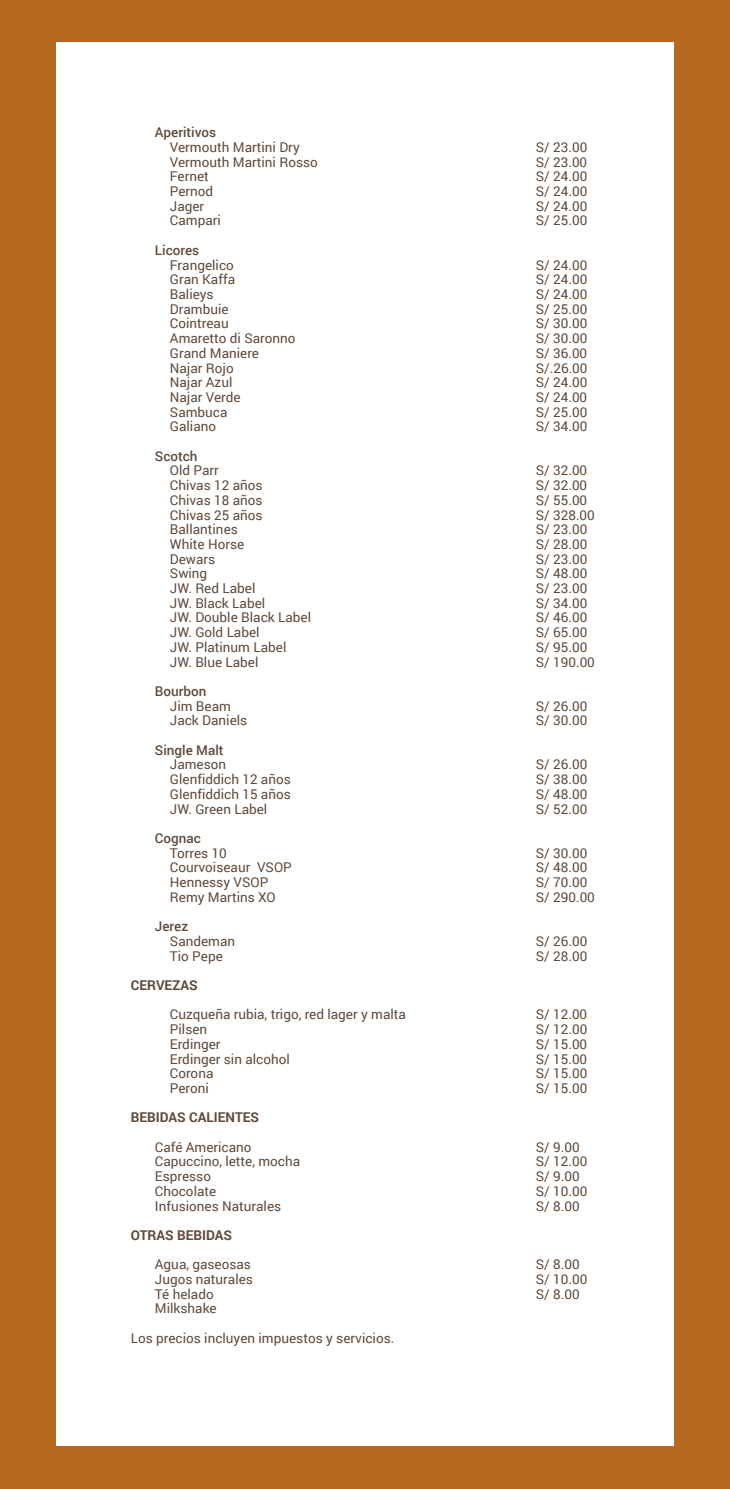
<style>
.page{position:relative;width:730px;height:1489px;background:#fff}
.page>*{position:absolute;margin:0;border:0;box-sizing:border-box;transform-origin:0 0}
.t1{font:13.5px/29.4px "Roboto";color:#5f4a3b}
.t2{font:500 13.5px "Roboto";color:#5f4a3b}
.t3{font:700 13.5px "Roboto";color:#5f4a3b}
</style>
<div class="page">
<div style="left:0;top:0;width:729px;height:1489px;background:#b56a1f"></div>
<div style="left:56px;top:42px;width:617px;height:1404px;background:#fff"></div>
<p class="t2" style="left:155px;top:123px;width:63px">Aperitivos</p>
<p class="t1" style="left:170px;top:132px;width:131px">Vermouth Martini Dry</p>
<p class="t1" style="left:535px;top:132px;width:53px">S/ 23.00</p>
<p class="t1" style="left:170px;top:147px;width:149px">Vermouth Martini Rosso</p>
<p class="t1" style="left:535px;top:147px;width:53px">S/ 23.00</p>
<p class="t1" style="left:170px;top:161px;width:40px">Fernet</p>
<p class="t1" style="left:535px;top:161px;width:53px">S/ 24.00</p>
<p class="t1" style="left:170px;top:176px;width:45px">Pernod</p>
<p class="t1" style="left:535px;top:176px;width:53px">S/ 24.00</p>
<p class="t1" style="left:170px;top:191px;width:36px">Jager</p>
<p class="t1" style="left:535px;top:191px;width:53px">S/ 24.00</p>
<p class="t1" style="left:170px;top:205px;width:52px">Campari</p>
<p class="t1" style="left:535px;top:205px;width:53px">S/ 25.00</p>
<p class="t2" style="left:155px;top:241px;width:46px">Licores</p>
<p class="t1" style="left:170px;top:250px;width:65px">Frangelico</p>
<p class="t1" style="left:535px;top:250px;width:53px">S/ 24.00</p>
<p class="t1" style="left:170px;top:264px;width:67px">Gran Kaffa</p>
<p class="t1" style="left:535px;top:264px;width:53px">S/ 24.00</p>
<p class="t1" style="left:170px;top:279px;width:45px">Balieys</p>
<p class="t1" style="left:535px;top:279px;width:53px">S/ 24.00</p>
<p class="t1" style="left:170px;top:294px;width:60px">Drambuie</p>
<p class="t1" style="left:535px;top:294px;width:53px">S/ 25.00</p>
<p class="t1" style="left:170px;top:308px;width:60px">Cointreau</p>
<p class="t1" style="left:535px;top:308px;width:53px">S/ 30.00</p>
<p class="t1" style="left:170px;top:323px;width:127px">Amaretto di Saronno</p>
<p class="t1" style="left:535px;top:323px;width:53px">S/ 30.00</p>
<p class="t1" style="left:170px;top:338px;width:91px">Grand Maniere</p>
<p class="t1" style="left:535px;top:338px;width:53px">S/ 36.00</p>
<p class="t1" style="left:170px;top:352px;width:65px">Najar Rojo</p>
<p class="t1" style="left:535px;top:352px;width:53px">S/.26.00</p>
<p class="t1" style="left:170px;top:367px;width:64px">Najar Azul</p>
<p class="t1" style="left:535px;top:367px;width:53px">S/ 24.00</p>
<p class="t1" style="left:170px;top:382px;width:72px">Najar Verde</p>
<p class="t1" style="left:535px;top:382px;width:53px">S/ 24.00</p>
<p class="t1" style="left:170px;top:397px;width:59px">Sambuca</p>
<p class="t1" style="left:535px;top:397px;width:53px">S/ 25.00</p>
<p class="t1" style="left:170px;top:411px;width:48px">Galiano</p>
<p class="t1" style="left:535px;top:411px;width:53px">S/ 34.00</p>
<p class="t2" style="left:155px;top:446px;width:44px">Scotch</p>
<p class="t1" style="left:170px;top:455px;width:50px">Old Parr</p>
<p class="t1" style="left:535px;top:455px;width:53px">S/ 32.00</p>
<p class="t1" style="left:170px;top:470px;width:94px">Chivas 12 años</p>
<p class="t1" style="left:535px;top:470px;width:53px">S/ 32.00</p>
<p class="t1" style="left:170px;top:485px;width:94px">Chivas 18 años</p>
<p class="t1" style="left:535px;top:485px;width:53px">S/ 55.00</p>
<p class="t1" style="left:170px;top:499px;width:94px">Chivas 25 años</p>
<p class="t1" style="left:535px;top:499px;width:60px">S/ 328.00</p>
<p class="t1" style="left:170px;top:514px;width:69px">Ballantines</p>
<p class="t1" style="left:535px;top:514px;width:53px">S/ 23.00</p>
<p class="t1" style="left:170px;top:529px;width:76px">White Horse</p>
<p class="t1" style="left:535px;top:529px;width:53px">S/ 28.00</p>
<p class="t1" style="left:170px;top:544px;width:47px">Dewars</p>
<p class="t1" style="left:535px;top:544px;width:53px">S/ 23.00</p>
<p class="t1" style="left:170px;top:558px;width:39px">Swing</p>
<p class="t1" style="left:535px;top:558px;width:53px">S/ 48.00</p>
<p class="t1" style="left:170px;top:573px;width:87px">JW. Red Label</p>
<p class="t1" style="left:535px;top:573px;width:53px">S/ 23.00</p>
<p class="t1" style="left:170px;top:588px;width:97px">JW. Black Label</p>
<p class="t1" style="left:535px;top:588px;width:53px">S/ 34.00</p>
<p class="t1" style="left:170px;top:602px;width:143px">JW. Double Black Label</p>
<p class="t1" style="left:535px;top:602px;width:53px">S/ 46.00</p>
<p class="t1" style="left:170px;top:617px;width:91px">JW. Gold Label</p>
<p class="t1" style="left:535px;top:617px;width:53px">S/ 65.00</p>
<p class="t1" style="left:170px;top:632px;width:118px">JW. Platinum Label</p>
<p class="t1" style="left:535px;top:632px;width:53px">S/ 95.00</p>
<p class="t1" style="left:170px;top:646px;width:90px">JW. Blue Label</p>
<p class="t1" style="left:535px;top:646px;width:61px">S/ 190.00</p>
<p class="t2" style="left:155px;top:682px;width:53px">Bourbon</p>
<p class="t1" style="left:170px;top:691px;width:62px">Jim Beam</p>
<p class="t1" style="left:535px;top:691px;width:53px">S/ 26.00</p>
<p class="t1" style="left:170px;top:705px;width:79px">Jack Daniels</p>
<p class="t1" style="left:535px;top:705px;width:53px">S/ 30.00</p>
<p class="t2" style="left:155px;top:740px;width:70px">Single Malt</p>
<p class="t1" style="left:170px;top:749px;width:58px">Jameson</p>
<p class="t1" style="left:535px;top:749px;width:53px">S/ 26.00</p>
<p class="t1" style="left:170px;top:764px;width:122px">Glenfiddich 12 años</p>
<p class="t1" style="left:535px;top:764px;width:53px">S/ 38.00</p>
<p class="t1" style="left:170px;top:779px;width:122px">Glenfiddich 15 años</p>
<p class="t1" style="left:535px;top:779px;width:53px">S/ 48.00</p>
<p class="t1" style="left:170px;top:794px;width:99px">JW. Green Label</p>
<p class="t1" style="left:535px;top:794px;width:53px">S/ 52.00</p>
<p class="t2" style="left:155px;top:829px;width:47px">Cognac</p>
<p class="t1" style="left:170px;top:838px;width:58px">Torres 10</p>
<p class="t1" style="left:535px;top:838px;width:53px">S/ 30.00</p>
<p class="t1" style="left:170px;top:852px;width:123px">Courvoiseaur VSOP</p>
<p class="t1" style="left:535px;top:852px;width:53px">S/ 48.00</p>
<p class="t1" style="left:170px;top:867px;width:100px">Hennessy VSOP</p>
<p class="t1" style="left:535px;top:867px;width:53px">S/ 70.00</p>
<p class="t1" style="left:170px;top:882px;width:107px">Remy Martins XO</p>
<p class="t1" style="left:535px;top:882px;width:61px">S/ 290.00</p>
<p class="t2" style="left:155px;top:917px;width:35px">Jerez</p>
<p class="t1" style="left:170px;top:926px;width:67px">Sandeman</p>
<p class="t1" style="left:535px;top:926px;width:53px">S/ 26.00</p>
<p class="t1" style="left:170px;top:941px;width:54px">Tio Pepe</p>
<p class="t1" style="left:535px;top:941px;width:53px">S/ 28.00</p>
<p class="t3" style="left:131px;top:976px;width:68px">CERVEZAS</p>
<p class="t1" style="left:170px;top:999px;width:237px">Cuzqueña rubia, trigo, red lager y malta</p>
<p class="t1" style="left:535px;top:999px;width:53px">S/ 12.00</p>
<p class="t1" style="left:170px;top:1014px;width:39px">Pilsen</p>
<p class="t1" style="left:535px;top:1014px;width:53px">S/ 12.00</p>
<p class="t1" style="left:170px;top:1029px;width:52px">Erdinger</p>
<p class="t1" style="left:535px;top:1029px;width:53px">S/ 15.00</p>
<p class="t1" style="left:170px;top:1043px;width:121px">Erdinger sin alcohol</p>
<p class="t1" style="left:535px;top:1043px;width:53px">S/ 15.00</p>
<p class="t1" style="left:170px;top:1058px;width:45px">Corona</p>
<p class="t1" style="left:535px;top:1058px;width:53px">S/ 15.00</p>
<p class="t1" style="left:170px;top:1073px;width:40px">Peroni</p>
<p class="t1" style="left:535px;top:1073px;width:53px">S/ 15.00</p>
<p class="t3" style="left:131px;top:1108px;width:130px">BEBIDAS CALIENTES</p>
<p class="t1" style="left:155px;top:1132px;width:98px">Café Americano</p>
<p class="t1" style="left:535px;top:1132px;width:45px">S/ 9.00</p>
<p class="t1" style="left:155px;top:1146px;width:147px">Capuccino, lette, mocha</p>
<p class="t1" style="left:535px;top:1146px;width:53px">S/ 12.00</p>
<p class="t1" style="left:155px;top:1161px;width:58px">Espresso</p>
<p class="t1" style="left:535px;top:1161px;width:45px">S/ 9.00</p>
<p class="t1" style="left:155px;top:1176px;width:63px">Chocolate</p>
<p class="t1" style="left:535px;top:1176px;width:53px">S/ 10.00</p>
<p class="t1" style="left:155px;top:1190px;width:128px">Infusiones Naturales</p>
<p class="t1" style="left:535px;top:1190px;width:45px">S/ 8.00</p>
<p class="t3" style="left:131px;top:1226px;width:103px">OTRAS BEBIDAS</p>
<p class="t1" style="left:155px;top:1249px;width:98px">Agua, gaseosas</p>
<p class="t1" style="left:535px;top:1249px;width:45px">S/ 8.00</p>
<p class="t1" style="left:155px;top:1264px;width:99px">Jugos naturales</p>
<p class="t1" style="left:535px;top:1264px;width:53px">S/ 10.00</p>
<p class="t1" style="left:155px;top:1279px;width:60px">Té helado</p>
<p class="t1" style="left:535px;top:1279px;width:45px">S/ 8.00</p>
<p class="t1" style="left:131px;top:1293px;width:265px;text-indent:24px">Milkshake<br>Los precios incluyen impuestos y servicios.</p>
</div>
